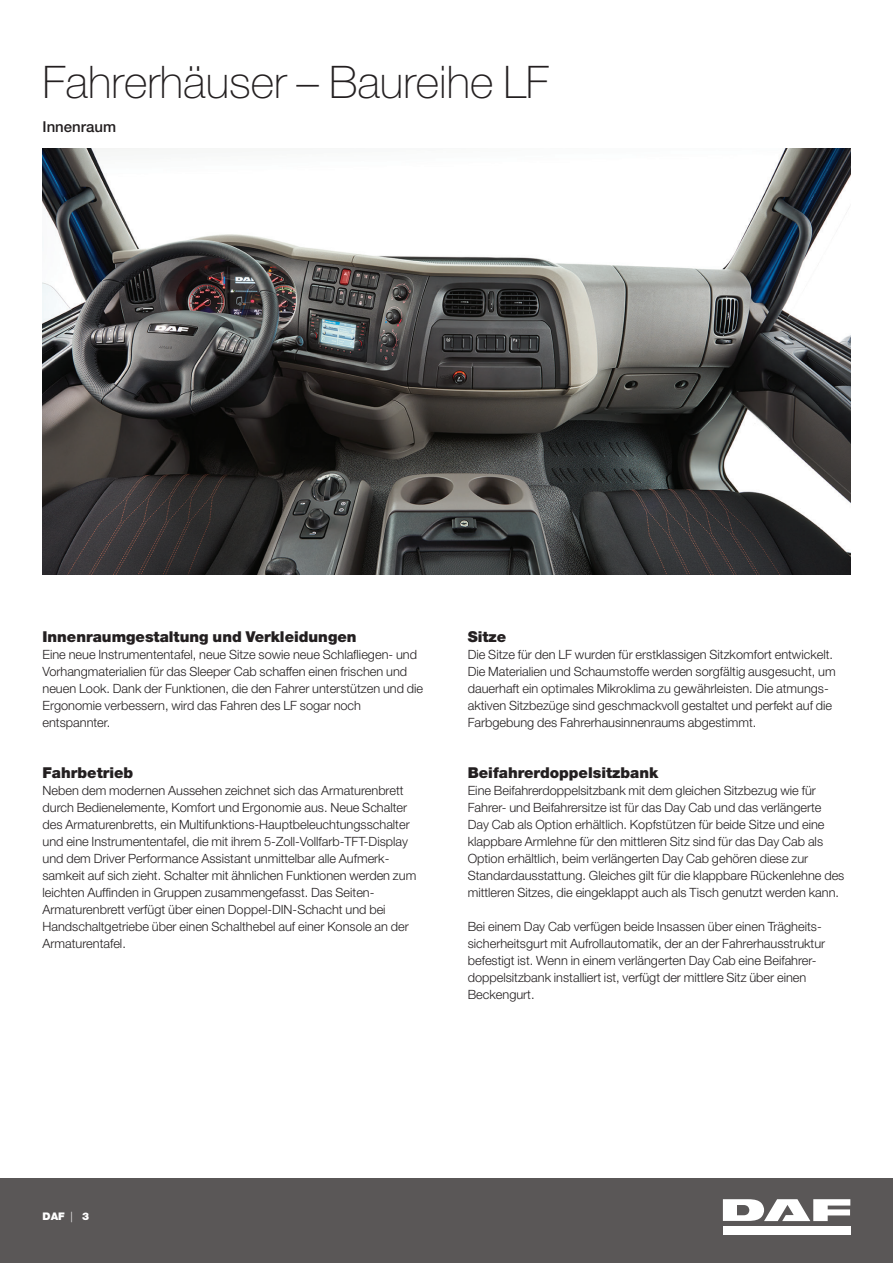
<style>
.page{position:relative;width:893px;height:1263px;background:#fff}
.page>*{position:absolute;margin:0;border:0;box-sizing:border-box;transform-origin:0 0}
.t1{font:100 45px "Helvetica Neue LT Pro";color:#231f20}
.t2{font:900 15px "Helvetica Neue LT Pro";color:#231f20}
.t3{font:500 15px "Helvetica Neue LT Pro";color:#231f20}
.t4{font:300 12.75px/17px "Helvetica Neue LT Pro";color:#231f20}
.t5{font:900 10.5px "Helvetica Neue LT Pro";color:#fff}
.s1{font-weight:300}
</style>
<div class="page">
<div style="left:0;top:1178px;width:893px;height:85px;background:#5a5757"></div>
<div style="left:723px;top:1226px;width:127px;height:8px;background:#fff"></div>
<svg style="left:723px;top:1199px;width:127px;height:22px"></svg>
<img style="left:43px;top:149px;width:807px;height:425px">
<h1 class="t1" style="left:43px;top:56px;width:508px">Fahrerhäuser – Baureihe LF</h1>
<p class="t3" style="left:43px;top:118px;width:75px">Innenraum</p>
<p class="t2" style="left:43px;top:628px;width:316px">Innenraumgestaltung und Verkleidungen</p>
<p class="t4" style="left:43px;top:646px;width:382px">Eine neue Instrumententafel, neue Sitze sowie neue Schlafliegen- und Vorhangmaterialien für das Sleeper Cab schaffen einen frischen und neuen Look. Dank der Funktionen, die den Fahrer unterstützen und die Ergonomie verbessern, wird das Fahren des LF sogar noch entspannter.</p>
<p class="t2" style="left:43px;top:764px;width:92px">Fahrbetrieb</p>
<p class="t4" style="left:43px;top:782px;width:375px">Neben dem modernen Aussehen zeichnet sich das Armaturenbrett durch Bedienelemente, Komfort und Ergonomie aus. Neue Schalter des Armaturenbretts, ein Multifunktions-Hauptbeleuchtungsschalter und eine Instrumententafel, die mit ihrem 5-Zoll-Vollfarb-TFT-Display und dem Driver Performance Assistant unmittelbar alle Aufmerk&shy;samkeit auf sich zieht. Schalter mit ähnlichen Funktionen werden zum leichten Auffinden in Gruppen zusammengefasst. Das Seiten-Armaturenbrett verfügt über einen Doppel-DIN-Schacht und bei Handschaltgetriebe über einen Schalthebel auf einer Konsole an der Armaturentafel.</p>
<p class="t2" style="left:468px;top:628px;width:40px">Sitze</p>
<p class="t4" style="left:468px;top:646px;width:369px">Die Sitze für den LF wurden für erstklassigen Sitzkomfort entwickelt.<br>Die Materialien und Schaumstoffe werden sorgfältig ausgesucht, um dauerhaft ein optimales Mikroklima zu gewährleisten. Die atmungs&shy;aktiven Sitzbezüge sind geschmackvoll gestaltet und perfekt auf die Farbgebung des Fahrerhausinnenraums abgestimmt.</p>
<p class="t2" style="left:468px;top:764px;width:192px">Beifahrerdoppelsitzbank</p>
<p class="t4" style="left:468px;top:782px;width:378px">Eine Beifahrerdoppelsitzbank mit dem gleichen Sitzbezug wie für Fahrer- und Beifahrersitze ist für das Day Cab und das verlängerte Day Cab als Option erhältlich. Kopfstützen für beide Sitze und eine klappbare Armlehne für den mittleren Sitz sind für das Day Cab als Option erhältlich, beim verlängerten Day Cab gehören diese zur Standardausstattung. Gleiches gilt für die klappbare Rückenlehne des mittleren Sitzes, die eingeklappt auch als Tisch genutzt werden kann.</p>
<p class="t4" style="left:468px;top:918px;width:359px">Bei einem Day Cab verfügen beide Insassen über einen Trägheits&shy;sicherheitsgurt mit Aufrollautomatik, der an der Fahrerhausstruktur befestigt ist. Wenn in einem verlängerten Day Cab eine Beifahrer&shy;doppelsitzbank installiert ist, verfügt der mittlere Sitz über einen Beckengurt.</p>
<p class="t5" style="left:43px;top:1210px;width:48px">DAF <span class="s1">|</span> 3</p>
</div>
